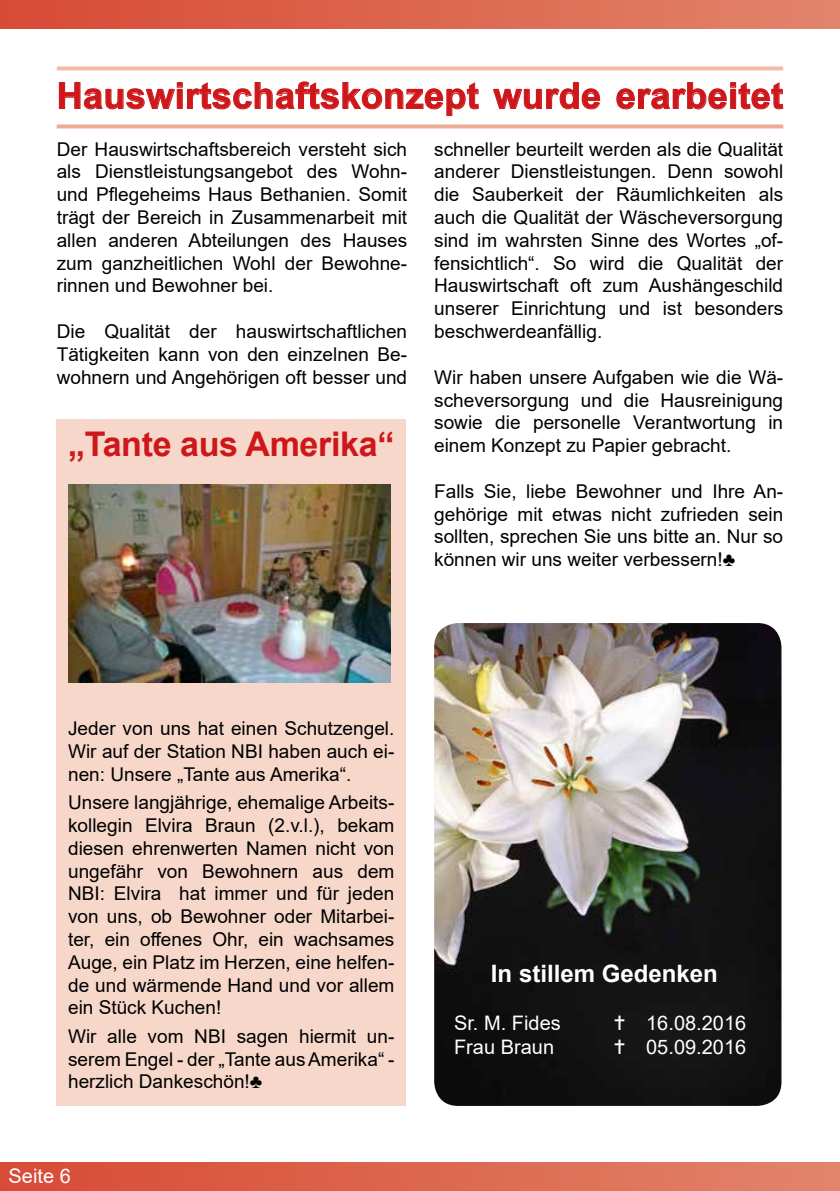
<style>
.page{position:relative;width:840px;height:1191px;background:#fff}
.page>*{position:absolute;margin:0;border:0;box-sizing:border-box;transform-origin:0 0}
.t1{font:700 36px "Arial";letter-spacing:.01em;color:#cd171a}
.t2{font:700 34px "Arial";letter-spacing:-.01em;color:#cd171a}
.t3{font:700 24px "Arial";color:#fff}
.t4{font:20px "Arial";color:#fff}
.t5{font:19px/22.8px "Arial";color:#000;text-align:justify}
</style>
<div class="page">
<div style="left:0;top:1162px;width:839px;height:28px;background:linear-gradient(to right,#d84a35,#e1846b)"></div>
<div style="left:0;top:0;width:839px;height:29px;background:linear-gradient(to right,#d84a35,#e1846b)"></div>
<img style="left:434px;top:623px;width:347px;height:483px">
<div style="left:57px;top:419px;width:348px;height:687px;background:#f6d7ca"></div>
<img style="left:69px;top:485px;width:321px;height:197px">
<svg style="left:57px;top:66px;width:725px;height:4px;background:#f2c2b1"></svg>
<svg style="left:58px;top:81px;width:421px;height:36px"></svg>
<svg style="left:493px;top:82px;width:107px;height:28px"></svg>
<svg style="left:616px;top:82px;width:167px;height:28px"></svg>
<svg style="left:57px;top:124px;width:725px;height:4px;background:#eeb5a1"></svg>
<svg style="left:614px;top:1015px;width:10px;height:14px"></svg>
<svg style="left:614px;top:1039px;width:10px;height:14px"></svg>
<h1 class="t1" style="left:57px;top:70px;width:727px">Hauswirtschaftskonzept wurde erarbeitet</h1>
<p class="t5" style="left:57px;top:137px;width:352px">Der Hauswirtschaftsbereich versteht sich als Dienstleistungsangebot des Wohn&shy;und Pflegeheims Haus Bethanien. Somit trägt der Bereich in Zusammenarbeit mit allen anderen Abteilungen des Hauses zum ganzheitlichen Wohl der Bewohne&shy;rinnen und Bewohner bei.</p>
<p class="t5" style="left:57px;top:320px;width:352px">Die Qualität der hauswirtschaftlichen Tätigkeiten kann von den einzelnen Be&shy;wohnern und Angehörigen oft besser und</p>
<h2 class="t2" style="left:68px;top:420px;width:327px">„Tante aus Amerika“</h2>
<p class="t5" style="left:434px;top:137px;width:350px">schneller beurteilt werden als die Qualität anderer Dienstleistungen. Denn sowohl die Sauberkeit der Räumlichkeiten als auch die Qualität der Wäscheversorgung sind im wahrsten Sinne des Wortes „of&shy;fensichtlich“. So wird die Qualität der Hauswirtschaft oft zum Aushängeschild unserer Einrichtung und ist besonders beschwerdeanfällig.</p>
<p class="t5" style="left:434px;top:365px;width:350px">Wir haben unsere Aufgaben wie die Wä&shy;scheversorgung und die Hausreinigung sowie die personelle Verantwortung in einem Konzept zu Papier gebracht.</p>
<p class="t5" style="left:434px;top:479px;width:350px">Falls Sie, liebe Bewohner und Ihre An&shy;gehörige mit etwas nicht zufrieden sein sollten, sprechen Sie uns bitte an. Nur so können wir uns weiter verbessern!♣</p>
<p class="t5" style="left:68px;top:717px;width:327px">Jeder von uns hat einen Schutzengel.<br>Wir auf der Station NBI haben auch ei&shy;nen: Unsere „Tante aus Amerika“.</p>
<p class="t5" style="left:68px;top:791px;width:327px">Unsere langjährige, ehemalige Arbeits&shy;kollegin Elvira Braun (2.v.l.), bekam diesen ehrenwerten Namen nicht von ungefähr von Bewohnern aus dem NBI: Elvira hat immer und für jeden von uns, ob Bewohner oder Mitarbei&shy;ter, ein offenes Ohr, ein wachsames Auge, ein Platz im Herzen, eine helfen&shy;de und wärmende Hand und vor allem ein Stück Kuchen!</p>
<p class="t5" style="left:68px;top:1024px;width:327px">Wir alle vom NBI sagen hiermit un&shy;serem Engel - der „Tante aus Amerika“ - herzlich Dankeschön!♣</p>
<p class="t4" style="left:9px;top:1162px;width:64px">Seite 6</p>
<p class="t3" style="left:490px;top:956px;width:228px">In stillem Gedenken</p>
<p class="t4" style="left:454px;top:1008px;width:108px">Sr. M. Fides</p>
<p class="t4" style="left:645px;top:1008px;width:102px">16.08.2016</p>
<p class="t4" style="left:454px;top:1032px;width:102px">Frau Braun</p>
<p class="t4" style="left:645px;top:1032px;width:102px">05.09.2016</p>
</div>
